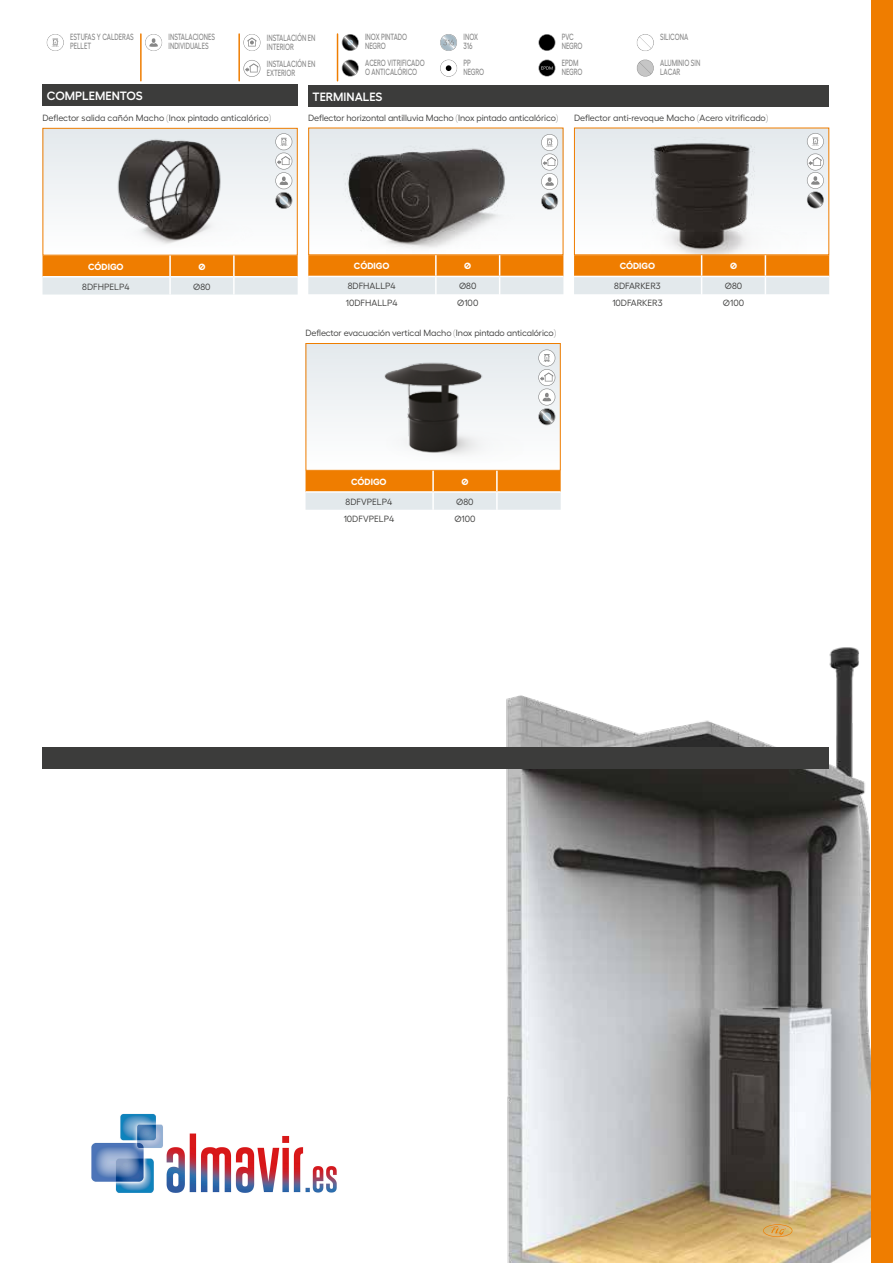
<style>
.page{position:relative;width:893px;height:1263px;background:#fff}
.page>*{position:absolute;margin:0;border:0;box-sizing:border-box;transform-origin:0 0}
.t1{font:600 12px "Hellix";color:#fff}
.t2{font:9px "Hellix";letter-spacing:-.01em;color:#3c3c3b}
.t3{font:500 9px/9px "Hellix";color:#878787;scale:.7 1}
.t4{font:700 9px "Hellix";color:#fff}
.t5{font:500 9px/9px "Hellix";letter-spacing:-.025em;color:#878787;scale:.7 1}
</style>
<div class="page">
<img style="left:506px;top:559px;width:366px;height:704px">
<div style="left:872px;top:0;width:21px;height:1263px;background:#ef7d00"></div>
<svg style="left:763px;top:1224px;width:29px;height:13px"></svg>
<hr style="left:238px;top:34px;width:2px;height:47px;background:#ef7d00">
<hr style="left:140px;top:34px;width:2px;height:47px;background:#ef7d00">
<hr style="left:337px;top:34px;width:1px;height:47px;background:#ef7d00">
<svg style="left:145px;top:34px;width:17px;height:17px"></svg>
<svg style="left:243px;top:34px;width:17px;height:17px"></svg>
<svg style="left:538px;top:60px;width:17px;height:17px"></svg>
<svg style="left:440px;top:34px;width:17px;height:17px"></svg>
<svg style="left:538px;top:34px;width:17px;height:17px"></svg>
<div style="left:539px;top:35px;width:16px;height:15px;background:#000;border-radius:50%"></div>
<svg style="left:440px;top:60px;width:17px;height:17px"></svg>
<svg style="left:342px;top:34px;width:17px;height:17px"></svg>
<svg style="left:342px;top:60px;width:17px;height:17px"></svg>
<svg style="left:47px;top:34px;width:17px;height:17px"></svg>
<svg style="left:637px;top:34px;width:17px;height:17px"></svg>
<svg style="left:637px;top:60px;width:17px;height:17px"></svg>
<svg style="left:243px;top:60px;width:17px;height:17px"></svg>
<img style="left:308px;top:345px;width:251px;height:110px">
<div style="left:306px;top:343px;width:255px;height:128px;border:1px solid #ef7d00"></div>
<img style="left:45px;top:130px;width:251px;height:114px">
<div style="left:43px;top:128px;width:255px;height:127px;border:1px solid #ef7d00"></div>
<img style="left:310px;top:130px;width:251px;height:119px">
<img style="left:576px;top:130px;width:251px;height:123px">
<div style="left:43px;top:84px;width:255px;height:22px;background:#3c3c3b"></div>
<div style="left:308px;top:85px;width:521px;height:21px;background:#3c3c3b"></div>
<svg style="left:306px;top:471px;width:255px;height:39px;background:#e9af6d"></svg>
<hr style="left:432px;top:471px;width:2px;height:20px;background:#fff">
<hr style="left:306px;top:491px;width:127px;height:2px;background:#fff">
<hr style="left:433px;top:491px;width:64px;height:2px;background:#fff">
<hr style="left:496px;top:471px;width:2px;height:20px;background:#fff">
<hr style="left:497px;top:491px;width:64px;height:2px;background:#fff">
<svg style="left:43px;top:255px;width:255px;height:40px;background:#eab06f"></svg>
<hr style="left:169px;top:255px;width:2px;height:21px;background:#fff">
<hr style="left:43px;top:276px;width:127px;height:1px;background:#fff">
<hr style="left:170px;top:276px;width:64px;height:1px;background:#fff">
<hr style="left:233px;top:255px;width:2px;height:21px;background:#fff">
<hr style="left:234px;top:276px;width:64px;height:1px;background:#fff">
<svg style="left:308px;top:255px;width:255px;height:39px;background:#eab171"></svg>
<hr style="left:500px;top:276px;width:63px;height:1px;background:#fff">
<svg style="left:574px;top:255px;width:255px;height:39px;background:#eab170"></svg>
<hr style="left:765px;top:276px;width:64px;height:1px;background:#fff">
<div style="left:43px;top:747px;width:786px;height:22px;background:#3c3c3b"></div>
<svg style="left:807px;top:133px;width:17px;height:75px"></svg>
<svg style="left:538px;top:349px;width:17px;height:76px"></svg>
<svg style="left:541px;top:134px;width:17px;height:76px"></svg>
<svg style="left:275px;top:133px;width:17px;height:76px"></svg>
<img style="left:91px;top:1113px;width:246px;height:80px">
<p class="t3" style="left:70px;top:32px;width:93px">ESTUFAS Y CALDERAS<br>PELLET</p>
<p class="t3" style="left:168px;top:32px;width:68px">INSTALACIONES<br>INDIVIDUALES</p>
<p class="t3" style="left:267px;top:33px;width:71px">INSTALACIÓN EN<br>INTERIOR</p>
<p class="t3" style="left:267px;top:58px;width:71px">INSTALACIÓN EN<br>EXTERIOR</p>
<p class="t3" style="left:365px;top:32px;width:62px">INOX PINTADO<br>NEGRO</p>
<p class="t3" style="left:463px;top:32px;width:22px">INOX<br>316</p>
<p class="t3" style="left:660px;top:32px;width:42px">SILICONA</p>
<p class="t3" style="left:660px;top:57px;width:59px">ALUMINIO SIN<br>LACAR</p>
<p class="t5" style="left:562px;top:32px;width:31px">PVC<br>NEGRO</p>
<p class="t3" style="left:365px;top:57px;width:87px">ACERO VITRIFICADO<br>O ANTICALÓRICO</p>
<p class="t3" style="left:463px;top:57px;width:31px">PP<br>NEGRO</p>
<p class="t3" style="left:562px;top:57px;width:31px">EPDM<br>NEGRO</p>
<h1 class="t1" style="left:47px;top:86px;width:98px">COMPLEMENTOS</h1>
<h1 class="t1" style="left:313px;top:87px;width:72px">TERMINALES</h1>
<p class="t2" style="left:43px;top:111px;width:230px">Deflector salida cañón Macho (Inox pintado anticalórico)</p>
<p class="t2" style="left:308px;top:111px;width:251px">Deflector horizontal antilluvia Macho (Inox pintado anticalórico)</p>
<p class="t2" style="left:574px;top:111px;width:196px">Deflector anti-revoque Macho (Acero vitrificado)</p>
<p class="t4" style="left:88px;top:259px;width:37px">CÓDIGO</p>
<p class="t4" style="left:198px;top:259px;width:9px">Ø</p>
<p class="t2" style="left:82px;top:280px;width:49px">8DFHPELP4</p>
<p class="t2" style="left:193px;top:280px;width:19px">Ø80</p>
<p class="t4" style="left:354px;top:259px;width:37px">CÓDIGO</p>
<p class="t4" style="left:464px;top:259px;width:9px">Ø</p>
<p class="t2" style="left:348px;top:279px;width:50px">8DFHALLP4</p>
<p class="t2" style="left:459px;top:279px;width:19px">Ø80</p>
<p class="t2" style="left:346px;top:296px;width:53px">10DFHALLP4</p>
<p class="t2" style="left:457px;top:296px;width:23px">Ø100</p>
<p class="t2" style="left:306px;top:326px;width:252px">Deflector evacuación vertical Macho (Inox pintado anticalórico)</p>
<p class="t4" style="left:351px;top:474px;width:37px">CÓDIGO</p>
<p class="t4" style="left:461px;top:474px;width:9px">Ø</p>
<p class="t2" style="left:346px;top:495px;width:48px">8DFVPELP4</p>
<p class="t2" style="left:456px;top:495px;width:19px">Ø80</p>
<p class="t2" style="left:344px;top:512px;width:52px">10DFVPELP4</p>
<p class="t2" style="left:454px;top:512px;width:23px">Ø100</p>
<p class="t4" style="left:620px;top:259px;width:37px">CÓDIGO</p>
<p class="t4" style="left:730px;top:259px;width:9px">Ø</p>
<p class="t2" style="left:614px;top:279px;width:48px">8DFARKER3</p>
<p class="t2" style="left:725px;top:279px;width:19px">Ø80</p>
<p class="t2" style="left:612px;top:296px;width:52px">10DFARKER3</p>
<p class="t2" style="left:723px;top:296px;width:23px">Ø100</p>
</div>
